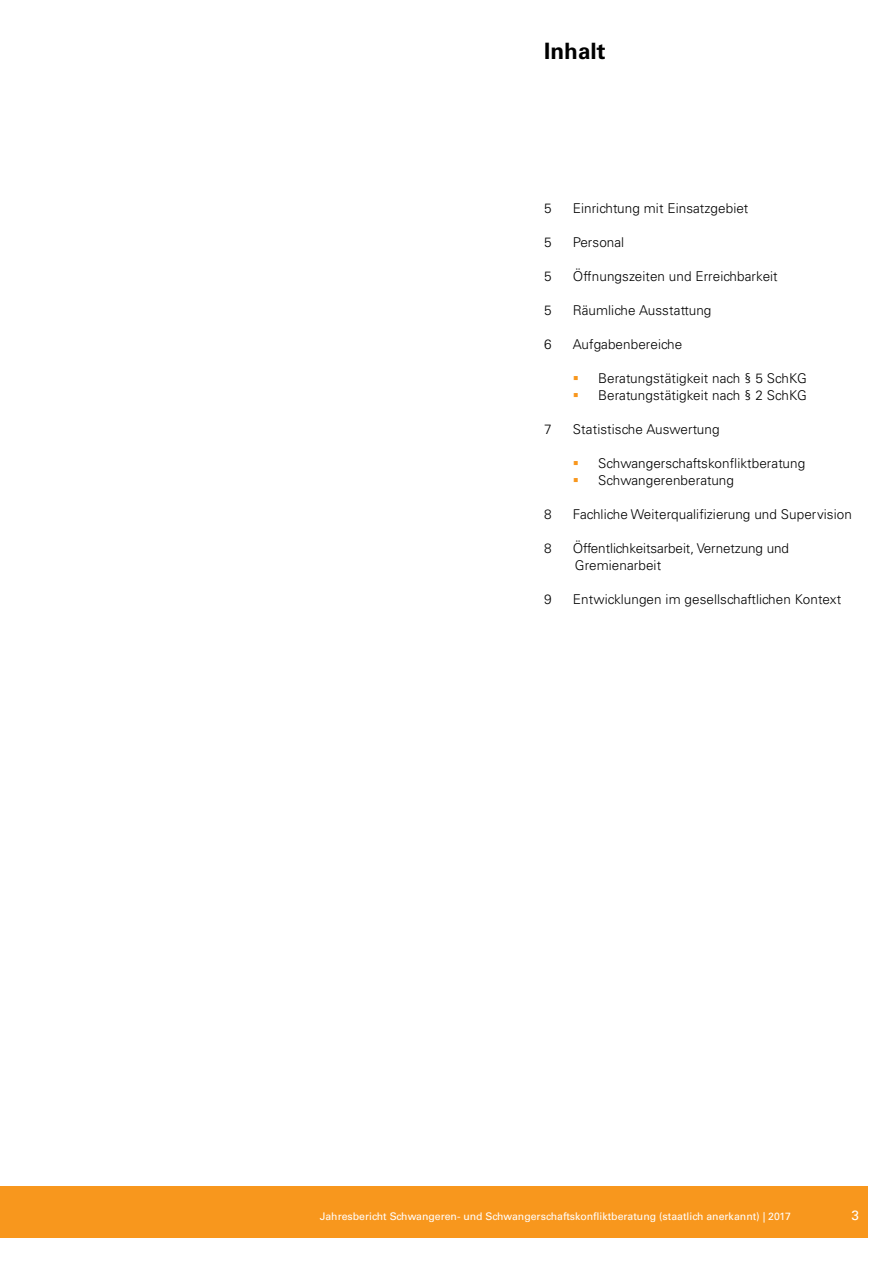
<style>
.page{position:relative;width:893px;height:1263px;background:#fff}
.page>*{position:absolute;margin:0;border:0;box-sizing:border-box;transform-origin:0 0}
.t1{font:700 22.5px "Univers LT Std";color:#000}
.t2{font:300 13.5px/17px "Univers LT Std";letter-spacing:.005em;color:#000}
.t3{font:13.5px "Univers LT Std";color:#fff}
.t4{font:10.5px "Univers LT Std";color:#fff}
.s1{color:#f8971d}
</style>
<div class="page">
<div style="left:0;top:1186px;width:867px;height:51px;background:#f8971d"></div>
<h1 class="t1" style="left:544px;top:38px;width:63px">Inhalt</h1>
<p class="t2" style="left:544px;top:199px;width:9px">5</p>
<p class="t2" style="left:573px;top:199px;width:177px">Einrichtung mit Einsatzgebiet</p>
<p class="t2" style="left:544px;top:233px;width:9px">5</p>
<p class="t2" style="left:573px;top:233px;width:53px">Personal</p>
<p class="t2" style="left:544px;top:267px;width:9px">5</p>
<p class="t2" style="left:573px;top:267px;width:206px">Öffnungszeiten und Erreichbarkeit</p>
<p class="t2" style="left:544px;top:301px;width:9px">5</p>
<p class="t2" style="left:573px;top:301px;width:140px">Räumliche Ausstattung</p>
<p class="t2" style="left:544px;top:335px;width:9px">6</p>
<p class="t2" style="left:573px;top:335px;width:111px">Aufgabenbereiche</p>
<p class="t2" style="left:573px;top:369px;width:236px"><span class="s1">▪</span> Beratungstätigkeit nach § 5 SchKG</p>
<p class="t2" style="left:573px;top:386px;width:236px"><span class="s1">▪</span> Beratungstätigkeit nach § 2 SchKG</p>
<p class="t2" style="left:544px;top:420px;width:9px">7</p>
<p class="t2" style="left:573px;top:420px;width:148px">Statistische Auswertung</p>
<p class="t2" style="left:573px;top:455px;width:234px"><span class="s1">▪</span> Schwangerschaftskonfliktberatung</p>
<p class="t2" style="left:573px;top:472px;width:163px"><span class="s1">▪</span> Schwangerenberatung</p>
<p class="t2" style="left:544px;top:506px;width:9px">8</p>
<p class="t2" style="left:573px;top:506px;width:281px">Fachliche Weiterqualifizierung und Supervision</p>
<p class="t2" style="left:544px;top:540px;width:9px">8</p>
<p class="t2" style="left:573px;top:540px;width:218px">Öffentlichkeitsarbeit, Vernetzung und<br>Gremienarbeit</p>
<p class="t2" style="left:544px;top:591px;width:9px">9</p>
<p class="t2" style="left:573px;top:591px;width:270px">Entwicklungen im gesellschaftlichen Kontext</p>
<p class="t4" style="left:320px;top:1210px;width:473px">Jahresbericht Schwangeren- und Schwangerschaftskonfliktberatung (staatlich anerkannt) | 2017</p>
<p class="t3" style="left:851px;top:1208px;width:9px">3</p>
</div>
